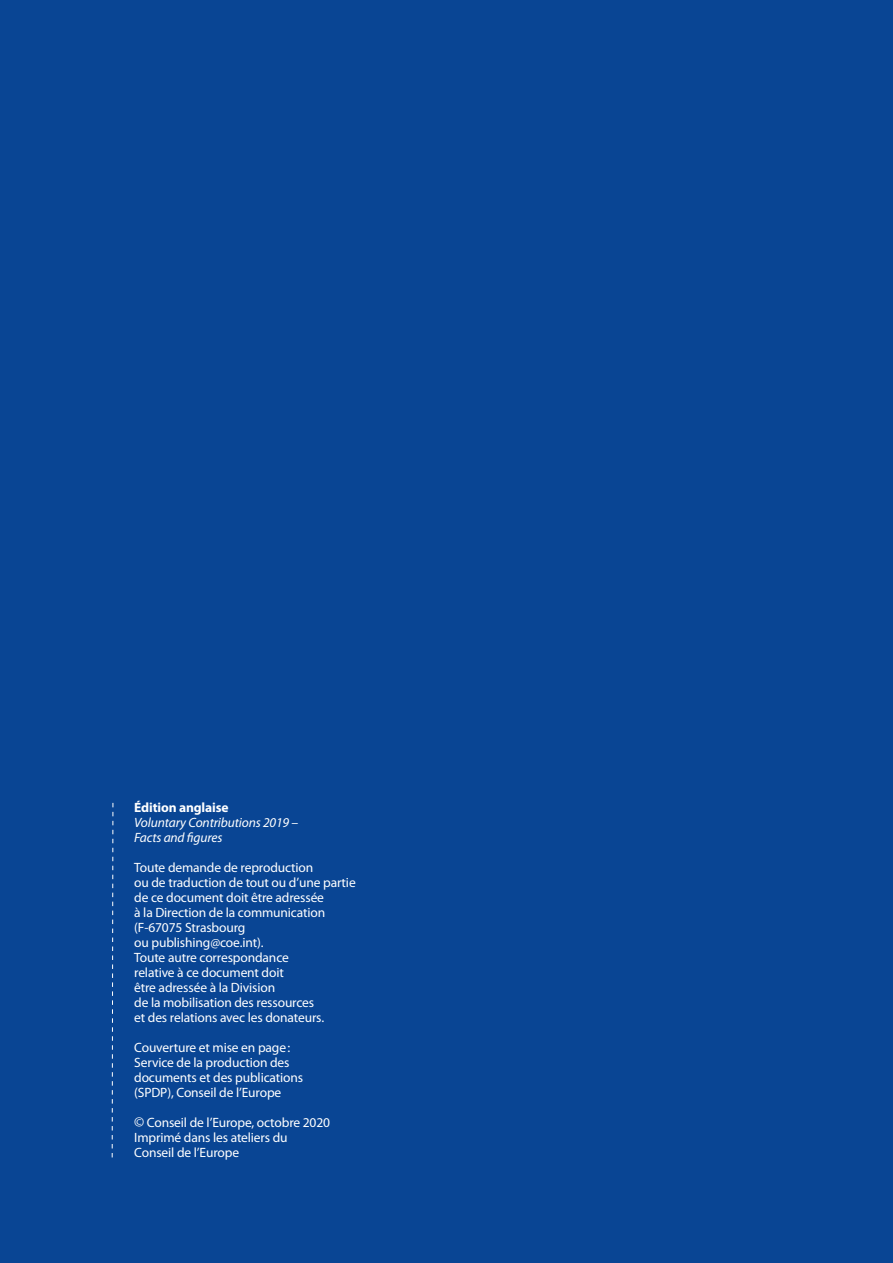
<style>
.page{position:relative;width:893px;height:1263px;background:#094594}
.page>*{position:absolute;margin:0;border:0;box-sizing:border-box;transform-origin:0 0}
.t1{font:13.5px/15px "Myriad Pro";letter-spacing:-.01em;color:#fff}
.t2{font:italic 13.5px/15px "Myriad Pro";letter-spacing:-.01em;color:#fff}
.t3{font:700 13.5px "Myriad Pro";letter-spacing:-.01em;color:#fff}
.s1{font-size:15px}
</style>
<div class="page">
<svg style="left:111px;top:802px;width:3px;height:356px"></svg>
<p class="t3" style="left:134px;top:799px;width:96px">Édition anglaise</p>
<p class="t2" style="left:134px;top:815px;width:165px">Voluntary Contributions 2019 –<br>Facts and figures</p>
<p class="t1" style="left:134px;top:860px;width:223px">Toute demande de reproduction<br>ou de traduction de tout ou d’une partie de ce document doit être adressée<br>à la Direction de la communication (F-67075 Strasbourg<br>ou publishing@coe.int).<br>Toute autre correspondance<br>relative à ce document doit<br>être adressée à la Division<br>de la mobilisation des ressources<br>et des relations avec les donateurs.</p>
<p class="t1" style="left:134px;top:1040px;width:171px">Couverture et mise en page:<br>Service de la production des documents et des publications (SPDP), Conseil de l’Europe</p>
<p class="t1" style="left:134px;top:1115px;width:197px"><span class="s1">©</span> Conseil de l’Europe, octobre 2020<br>Imprimé dans les ateliers du<br>Conseil de l’Europe</p>
</div>
